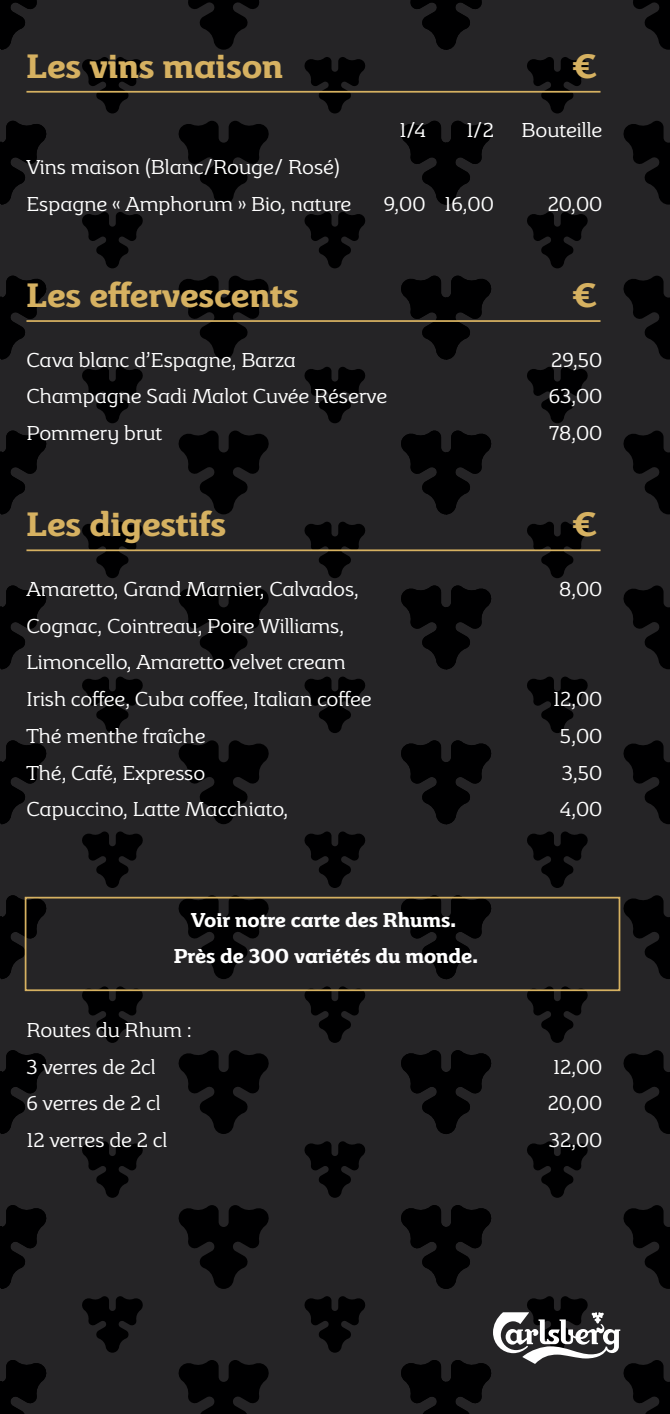
<style>
.page{position:relative;width:670px;height:1414px;background:#252426}
.page>*{position:absolute;margin:0;border:0;box-sizing:border-box;transform-origin:0 0}
.t1{font:700 32.38px "Carlsberg";color:#d6b161}
.t2{font:19.25px/36.8px "Carlsberg";color:#fff}
.t3{font:700 19.25px/36.8px "Carlsberg";color:#fff;text-align:center}
</style>
<div class="page">
<svg style="left:0;top:1360px;width:47px;height:54px"></svg>
<svg style="left:82px;top:1296px;width:61px;height:56px"></svg>
<svg style="left:304px;top:1296px;width:61px;height:56px"></svg>
<svg style="left:178px;top:1360px;width:91px;height:54px"></svg>
<svg style="left:0;top:1205px;width:47px;height:84px"></svg>
<svg style="left:0;top:1050px;width:47px;height:84px"></svg>
<svg style="left:81px;top:986px;width:63px;height:57px"></svg>
<svg style="left:82px;top:1141px;width:61px;height:57px"></svg>
<svg style="left:304px;top:986px;width:62px;height:57px"></svg>
<svg style="left:304px;top:1141px;width:61px;height:57px"></svg>
<svg style="left:178px;top:1205px;width:91px;height:84px"></svg>
<svg style="left:178px;top:1050px;width:91px;height:84px"></svg>
<svg style="left:0;top:895px;width:47px;height:84px"></svg>
<svg style="left:0;top:740px;width:47px;height:84px"></svg>
<svg style="left:82px;top:677px;width:61px;height:56px"></svg>
<svg style="left:82px;top:831px;width:61px;height:57px"></svg>
<svg style="left:304px;top:677px;width:61px;height:56px"></svg>
<svg style="left:304px;top:831px;width:61px;height:57px"></svg>
<svg style="left:177px;top:895px;width:93px;height:84px"></svg>
<svg style="left:178px;top:740px;width:91px;height:84px"></svg>
<svg style="left:0;top:585px;width:47px;height:84px"></svg>
<svg style="left:0;top:430px;width:47px;height:84px"></svg>
<svg style="left:82px;top:367px;width:61px;height:56px"></svg>
<svg style="left:81px;top:522px;width:63px;height:56px"></svg>
<svg style="left:304px;top:367px;width:61px;height:56px"></svg>
<svg style="left:304px;top:522px;width:62px;height:56px"></svg>
<svg style="left:178px;top:585px;width:91px;height:84px"></svg>
<svg style="left:178px;top:431px;width:91px;height:83px"></svg>
<svg style="left:0;top:275px;width:47px;height:84px"></svg>
<svg style="left:0;top:120px;width:47px;height:85px"></svg>
<svg style="left:81px;top:57px;width:63px;height:56px"></svg>
<svg style="left:82px;top:212px;width:61px;height:56px"></svg>
<svg style="left:304px;top:57px;width:62px;height:56px"></svg>
<svg style="left:304px;top:212px;width:61px;height:56px"></svg>
<svg style="left:178px;top:276px;width:91px;height:83px"></svg>
<svg style="left:178px;top:121px;width:91px;height:84px"></svg>
<svg style="left:0;top:0;width:37px;height:50px"></svg>
<svg style="left:188px;top:0;width:71px;height:50px"></svg>
<svg style="left:401px;top:1205px;width:91px;height:84px"></svg>
<svg style="left:401px;top:1050px;width:91px;height:84px"></svg>
<svg style="left:526px;top:986px;width:62px;height:57px"></svg>
<svg style="left:527px;top:1141px;width:61px;height:57px"></svg>
<svg style="left:623px;top:1205px;width:47px;height:84px"></svg>
<svg style="left:623px;top:1050px;width:47px;height:84px"></svg>
<svg style="left:400px;top:895px;width:92px;height:84px"></svg>
<svg style="left:401px;top:740px;width:91px;height:84px"></svg>
<svg style="left:527px;top:677px;width:61px;height:56px"></svg>
<svg style="left:527px;top:831px;width:61px;height:57px"></svg>
<svg style="left:623px;top:895px;width:47px;height:84px"></svg>
<svg style="left:623px;top:740px;width:47px;height:84px"></svg>
<svg style="left:401px;top:585px;width:91px;height:84px"></svg>
<svg style="left:401px;top:431px;width:91px;height:83px"></svg>
<svg style="left:527px;top:367px;width:61px;height:56px"></svg>
<svg style="left:526px;top:522px;width:62px;height:56px"></svg>
<svg style="left:623px;top:585px;width:47px;height:84px"></svg>
<svg style="left:623px;top:431px;width:47px;height:83px"></svg>
<svg style="left:401px;top:276px;width:90px;height:83px"></svg>
<svg style="left:401px;top:121px;width:90px;height:84px"></svg>
<svg style="left:526px;top:57px;width:62px;height:56px"></svg>
<svg style="left:527px;top:212px;width:61px;height:56px"></svg>
<svg style="left:623px;top:276px;width:47px;height:83px"></svg>
<svg style="left:623px;top:121px;width:47px;height:84px"></svg>
<svg style="left:410px;top:0;width:72px;height:50px"></svg>
<svg style="left:633px;top:0;width:37px;height:50px"></svg>
<hr style="left:26px;top:91px;width:574px;height:2px;background:#d6b161">
<hr style="left:26px;top:320px;width:574px;height:2px;background:#d6b161">
<hr style="left:26px;top:549px;width:574px;height:2px;background:#d6b161">
<svg style="left:401px;top:1296px;width:269px;height:118px"></svg>
<div style="left:25px;top:897px;width:595px;height:94px;border:2px solid #d6b161"></div>
<h1 class="t1" style="left:26px;top:46px;width:258px">Les vins maison</h1>
<h1 class="t1" style="left:572px;top:46px;width:26px">€</h1>
<p class="t2" style="left:26px;top:148px;width:326px">Vins maison (Blanc/Rouge/ Rosé)<br>Espagne « Amphorum » Bio, nature</p>
<p class="t2" style="left:399px;top:112px;width:28px">1/4</p>
<p class="t2" style="left:466px;top:112px;width:29px">1/2</p>
<p class="t2" style="left:521px;top:112px;width:82px">Bouteille</p>
<p class="t2" style="left:384px;top:185px;width:112px">9,00 16,00</p>
<p class="t2" style="left:547px;top:185px;width:56px">20,00</p>
<h1 class="t1" style="left:26px;top:275px;width:274px">Les effervescents</h1>
<h1 class="t1" style="left:572px;top:275px;width:26px">€</h1>
<p class="t2" style="left:26px;top:341px;width:271px">Cava blanc d’Espagne, Barza</p>
<p class="t2" style="left:551px;top:341px;width:53px">29,50</p>
<p class="t2" style="left:26px;top:378px;width:362px">Champagne Sadi Malot Cuvée Réserve</p>
<p class="t2" style="left:549px;top:378px;width:55px">63,00</p>
<p class="t2" style="left:26px;top:414px;width:137px">Pommery brut</p>
<p class="t2" style="left:549px;top:414px;width:55px">78,00</p>
<h1 class="t1" style="left:26px;top:505px;width:201px">Les digestifs</h1>
<h1 class="t1" style="left:572px;top:505px;width:26px">€</h1>
<p class="t2" style="left:26px;top:570px;width:334px">Amaretto, Grand Marnier, Calvados,</p>
<p class="t2" style="left:559px;top:570px;width:45px">8,00</p>
<p class="t2" style="left:26px;top:607px;width:346px">Cognac, Cointreau, Poire Williams,<br>Limoncello, Amaretto velvet cream<br>Irish coffee, Cuba coffee, Italian coffee</p>
<p class="t2" style="left:553px;top:680px;width:51px">12,00</p>
<p class="t2" style="left:26px;top:717px;width:180px">Thé menthe fraîche</p>
<p class="t2" style="left:560px;top:717px;width:44px">5,00</p>
<p class="t2" style="left:26px;top:754px;width:180px">Thé, Café, Expresso</p>
<p class="t2" style="left:562px;top:754px;width:42px">3,50</p>
<p class="t2" style="left:26px;top:791px;width:263px">Capuccino, Latte Macchiato,</p>
<p class="t2" style="left:560px;top:791px;width:44px">4,00</p>
<p class="t3" style="left:174px;top:901px;width:306px">Voir notre carte des Rhums.<br>Près de 300 variétés du monde.</p>
<p class="t2" style="left:26px;top:1011px;width:167px">Routes du Rhum :<br>3 verres de 2cl</p>
<p class="t2" style="left:553px;top:1048px;width:51px">12,00</p>
<p class="t2" style="left:26px;top:1085px;width:136px">6 verres de 2 cl</p>
<p class="t2" style="left:548px;top:1085px;width:56px">20,00</p>
<p class="t2" style="left:26px;top:1121px;width:142px">12 verres de 2 cl</p>
<p class="t2" style="left:548px;top:1121px;width:55px">32,00</p>
</div>
